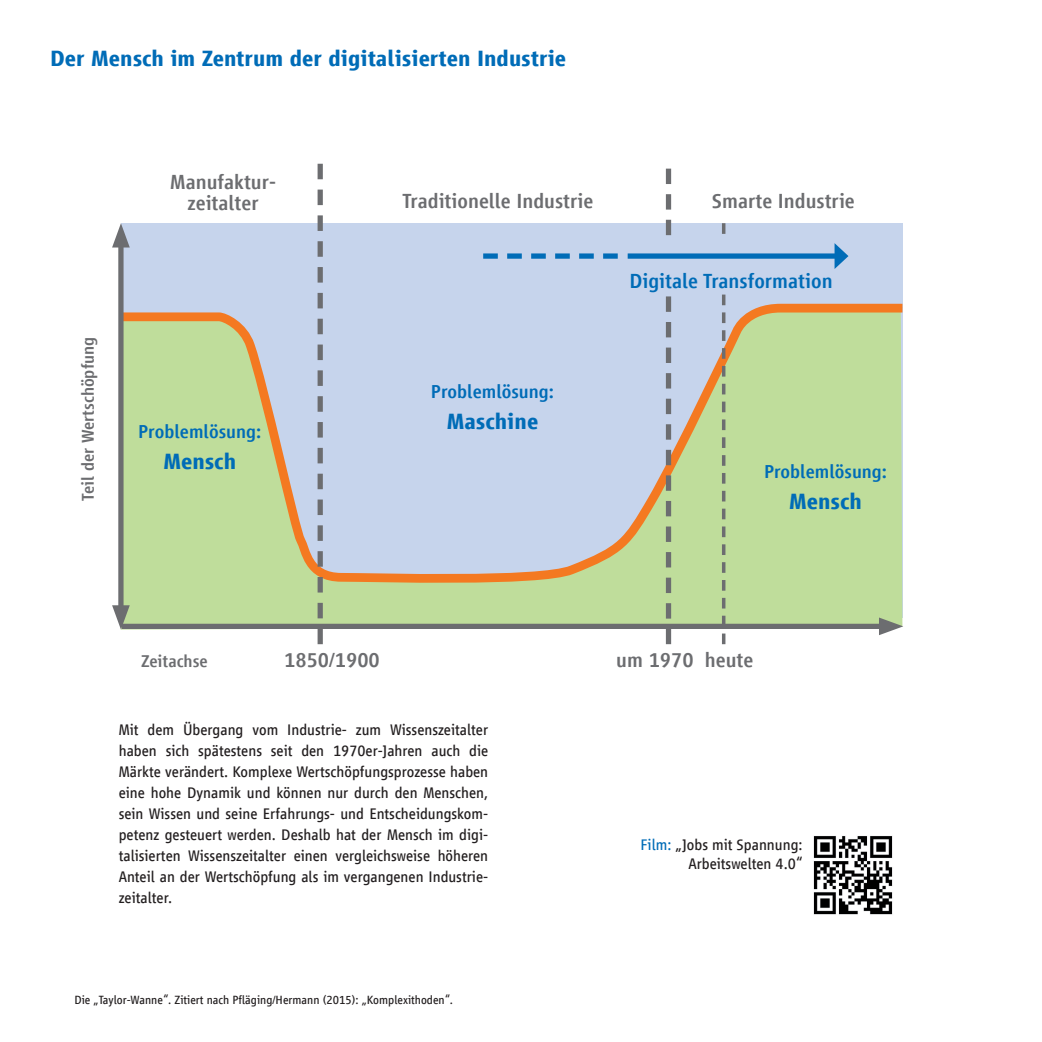
<style>
.page{position:relative;width:1042px;height:1042px;background:#fff}
.page>*{position:absolute;margin:0;border:0;box-sizing:border-box;transform-origin:0 0}
.t1{font:700 22.75px "Vialog LT Com";color:#006cb7}
.t2{font:500 21px/21px "Vialog LT Com";color:#6c6d70;text-align:center}
.t3{font:500 21px "Vialog LT Com";color:#006cb7}
.t4{font:500 19.25px "Vialog LT Com";color:#006cb7}
.t5{font:500 17.5px "Vialog LT Com";color:#6c6d70}
.t6{font:15.75px/21px "Vialog LT Com";color:#231f20;text-align:justify}
.t7{font:12.25px "Vialog LT Com";color:#231f20}
.s1{color:#006cb7}
</style>
<div class="page">
<div style="left:121px;top:223px;width:781px;height:394px;background:#c6d4ec"></div>
<div style="left:124px;top:586px;width:778px;height:38px;background:#bfdd9b"></div>
<svg style="left:124px;top:299px;width:779px;height:287px"></svg>
<svg style="left:722px;top:223px;width:3px;height:421px"></svg>
<svg style="left:318px;top:164px;width:5px;height:480px"></svg>
<div style="left:122px;top:624px;width:766px;height:5px;background:#6c6d70"></div>
<svg style="left:879px;top:617px;width:24px;height:18px"></svg>
<div style="left:118px;top:238px;width:6px;height:377px;background:#6c6d70"></div>
<svg style="left:112px;top:223px;width:18px;height:24px"></svg>
<svg style="left:112px;top:605px;width:18px;height:24px"></svg>
<svg style="left:666px;top:169px;width:5px;height:475px"></svg>
<div style="left:613px;top:238px;width:235px;height:50px;background:#c6d4ec"></div>
<div style="left:628px;top:253px;width:211px;height:6px;background:#006cb7"></div>
<svg style="left:834px;top:243px;width:14px;height:26px"></svg>
<svg style="left:483px;top:253px;width:135px;height:6px"></svg>
<img style="left:813px;top:836px;width:80px;height:79px">
<h1 class="t1" style="left:50px;top:46px;width:517px">Der Mensch im Zentrum der digitalisierten Industrie</h1>
<h2 class="t2" style="left:170px;top:171px;width:107px">Manufaktur&shy;zeitalter</h2>
<p class="t5" style="left:78px;top:501px;width:166px;rotate:-90deg">Teil der Wertschöpfung</p>
<p class="t4" style="left:138px;top:421px;width:125px">Problemlösung:</p>
<h1 class="t1" style="left:163px;top:449px;width:74px">Mensch</h1>
<h2 class="t2" style="left:402px;top:191px;width:192px">Traditionelle Industrie</h2>
<h2 class="t2" style="left:712px;top:191px;width:145px">Smarte Industrie</h2>
<p class="t4" style="left:431px;top:380px;width:125px">Problemlösung:</p>
<h1 class="t1" style="left:447px;top:408px;width:93px">Maschine</h1>
<h2 class="t3" style="left:629px;top:269px;width:205px">Digitale Transformation</h2>
<p class="t4" style="left:764px;top:461px;width:125px">Problemlösung:</p>
<h1 class="t1" style="left:789px;top:489px;width:74px">Mensch</h1>
<p class="t5" style="left:141px;top:651px;width:68px">Zeitachse</p>
<h2 class="t2" style="left:284px;top:650px;width:97px">1850/1900</h2>
<h2 class="t2" style="left:616px;top:650px;width:139px">um 1970 heute</h2>
<p class="t6" style="left:119px;top:719px;width:371px">Mit dem Übergang vom Industrie- zum Wissenszeitalter haben sich spätestens seit den 1970er-Jahren auch die Märkte verändert. Komplexe Wertschöpfungsprozesse haben eine hohe Dynamik und können nur durch den Menschen, sein Wissen und seine Erfahrungs- und Entscheidungskom&shy;petenz gesteuert werden. Deshalb hat der Mensch im digi&shy;talisierten Wissenszeitalter einen vergleichsweise höheren Anteil an der Wertschöpfung als im vergangenen Industrie&shy;zeitalter.</p>
<p class="t6" style="left:640px;top:835px;width:163px;line-height:19.2px;text-align:right"><span class="s1">Film:</span> „Jobs mit Spannung:<br>Arbeitswelten 4.0“</p>
<p class="t7" style="left:74px;top:993px;width:380px">Die „Taylor-Wanne“. Zitiert nach Pfläging/Hermann (2015): „Komplexithoden“.</p>
</div>
